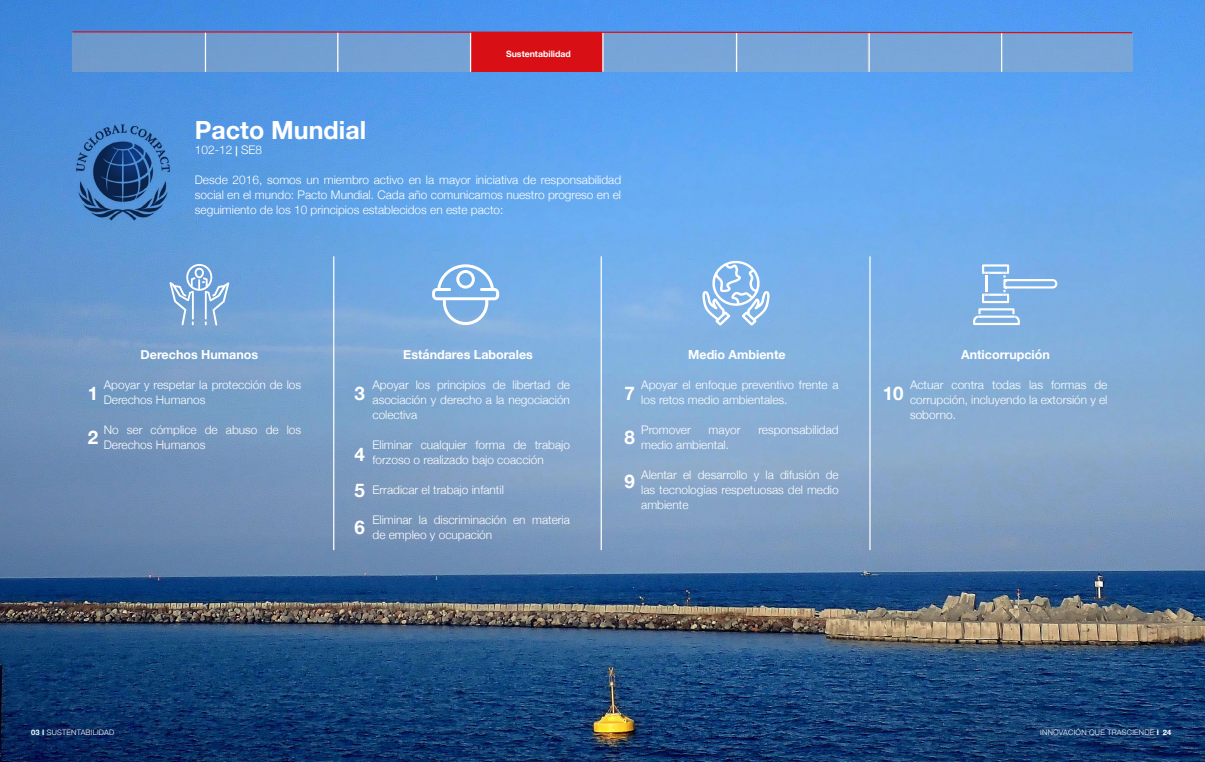
<style>
.page{position:relative;width:1205px;height:762px;background:#fff}
.page>*{position:absolute;margin:0;border:0;box-sizing:border-box;transform-origin:0 0}
.t1{font:700 25px "Helvetica Neue";color:#fff}
.t2{font:700 18.75px/36.8px "Helvetica Neue";color:#fff;text-align:justify}
.t3{font:700 12.5px "Helvetica Neue";color:#fff}
.t4{font:300 11.88px/15px "Helvetica Neue";color:#fff}
.t5{font:700 8.75px "Helvetica Neue";color:#fff}
.t6{font:300 7.5px "Helvetica Neue";letter-spacing:.03em;color:#fff}
.s1{font-weight:700;font-size:10px}
.s2{font-weight:700}
</style>
<div class="page">
<img style="left:0;top:0;width:1205px;height:762px">
<hr style="left:333px;top:256px;width:1px;height:294px;background:#fff">
<hr style="left:600px;top:256px;width:2px;height:294px;background:#fff">
<hr style="left:869px;top:256px;width:1px;height:294px;background:#fff">
<img style="left:38px;top:124px;width:169px;height:96px">
<svg style="left:432px;top:264px;width:67px;height:61px"></svg>
<svg style="left:973px;top:264px;width:84px;height:61px;background:#91bce9"></svg>
<svg style="left:169px;top:264px;width:60px;height:61px;background:#89b1dd"></svg>
<svg style="left:701px;top:261px;width:70px;height:64px"></svg>
<div style="left:206px;top:33px;width:132px;height:39px;background:#719ed1"></div>
<div style="left:72px;top:33px;width:133px;height:39px;background:#6f9bcd"></div>
<div style="left:603px;top:33px;width:132px;height:39px;background:#77a5d8"></div>
<div style="left:338px;top:33px;width:132px;height:39px;background:#74a1d4"></div>
<div style="left:735px;top:33px;width:132px;height:39px;background:#78a6d9"></div>
<div style="left:470px;top:33px;width:133px;height:39px;background:#d90f16"></div>
<div style="left:867px;top:33px;width:133px;height:39px;background:#79a6d8"></div>
<div style="left:1000px;top:33px;width:132px;height:39px;background:#79a5d8"></div>
<hr style="left:1001px;top:32px;width:1px;height:40px;background:#fff">
<hr style="left:868px;top:32px;width:2px;height:40px;background:#fff">
<hr style="left:736px;top:32px;width:1px;height:40px;background:#fff">
<hr style="left:602px;top:32px;width:1px;height:40px;background:#fff">
<hr style="left:470px;top:32px;width:1px;height:40px;background:#fff">
<hr style="left:337px;top:32px;width:1px;height:40px;background:#fff">
<hr style="left:205px;top:32px;width:1px;height:40px;background:#fff">
<svg style="left:71px;top:31px;width:1062px;height:3px"></svg>
<p class="t5" style="left:506px;top:47px;width:66px">Sustentabilidad</p>
<h1 class="t1" style="left:195px;top:111px;width:173px">Pacto Mundial</h1>
<p class="t4" style="left:195px;top:142px;width:69px">102-12 <span class="s1">|</span> SE8</p>
<p class="t4" style="left:195px;top:172px;width:428px;text-align:justify">Desde 2016, somos un miembro activo en la mayor iniciativa de responsabilidad social en el mundo: Pacto Mundial. Cada año comunicamos nuestro progreso en el seguimiento de los 10 principios establecidos en este pacto:</p>
<p class="t3" style="left:141px;top:345px;width:119px">Derechos Humanos</p>
<p class="t4" style="left:104px;top:377px;width:199px">Apoyar y respetar la protección de los<br>Derechos Humanos</p>
<p class="t4" style="left:104px;top:422px;width:199px">No ser cómplice de abuso de los<br>Derechos Humanos</p>
<h2 class="t2" style="left:88px;top:375px;width:12px">1</h2>
<h2 class="t2" style="left:88px;top:419px;width:12px">2</h2>
<p class="t3" style="left:403px;top:345px;width:131px">Estándares Laborales</p>
<p class="t4" style="left:372px;top:377px;width:199px;text-align:justify">Apoyar los principios de libertad de asociación y derecho a la negociación colectiva</p>
<p class="t4" style="left:372px;top:437px;width:199px">Eliminar cualquier forma de trabajo forzoso o realizado bajo coacción</p>
<p class="t4" style="left:372px;top:482px;width:133px">Erradicar el trabajo infantil</p>
<p class="t4" style="left:372px;top:512px;width:199px">Eliminar la discriminación en materia de empleo y ocupación</p>
<h2 class="t2" style="left:354px;top:375px;width:12px">3</h2>
<h2 class="t2" style="left:354px;top:436px;width:12px">4<br>5<br>6</h2>
<p class="t3" style="left:688px;top:345px;width:99px">Medio Ambiente</p>
<p class="t4" style="left:641px;top:377px;width:199px">Apoyar el enfoque preventivo frente a los retos medio ambientales.</p>
<p class="t4" style="left:641px;top:422px;width:51px">Promover</p>
<p class="t4" style="left:708px;top:422px;width:33px">mayor</p>
<p class="t4" style="left:758px;top:422px;width:82px">responsabilidad</p>
<p class="t4" style="left:641px;top:437px;width:89px">medio ambiental.</p>
<p class="t4" style="left:641px;top:467px;width:199px;text-align:justify">Alentar el desarrollo y la difusión de las tecnologías respetuosas del medio ambiente</p>
<h2 class="t2" style="left:624px;top:375px;width:12px">7</h2>
<h2 class="t2" style="left:624px;top:420px;width:12px">8</h2>
<h2 class="t2" style="left:624px;top:464px;width:12px">9</h2>
<p class="t3" style="left:961px;top:345px;width:90px">Anticorrupción</p>
<p class="t4" style="left:910px;top:377px;width:199px;text-align:justify">Actuar contra todas las formas de corrupción, incluyendo la extorsión y el soborno.</p>
<h2 class="t2" style="left:883px;top:375px;width:22px">10</h2>
<p class="t6" style="left:31px;top:726px;width:85px"><span class="s2">03 I</span> SUSTENTABILIDAD</p>
<p class="t6" style="left:1040px;top:726px;width:132px">INNOVACIÓN QUE TRASCIENDE <span class="s2">I 24</span></p>
</div>
